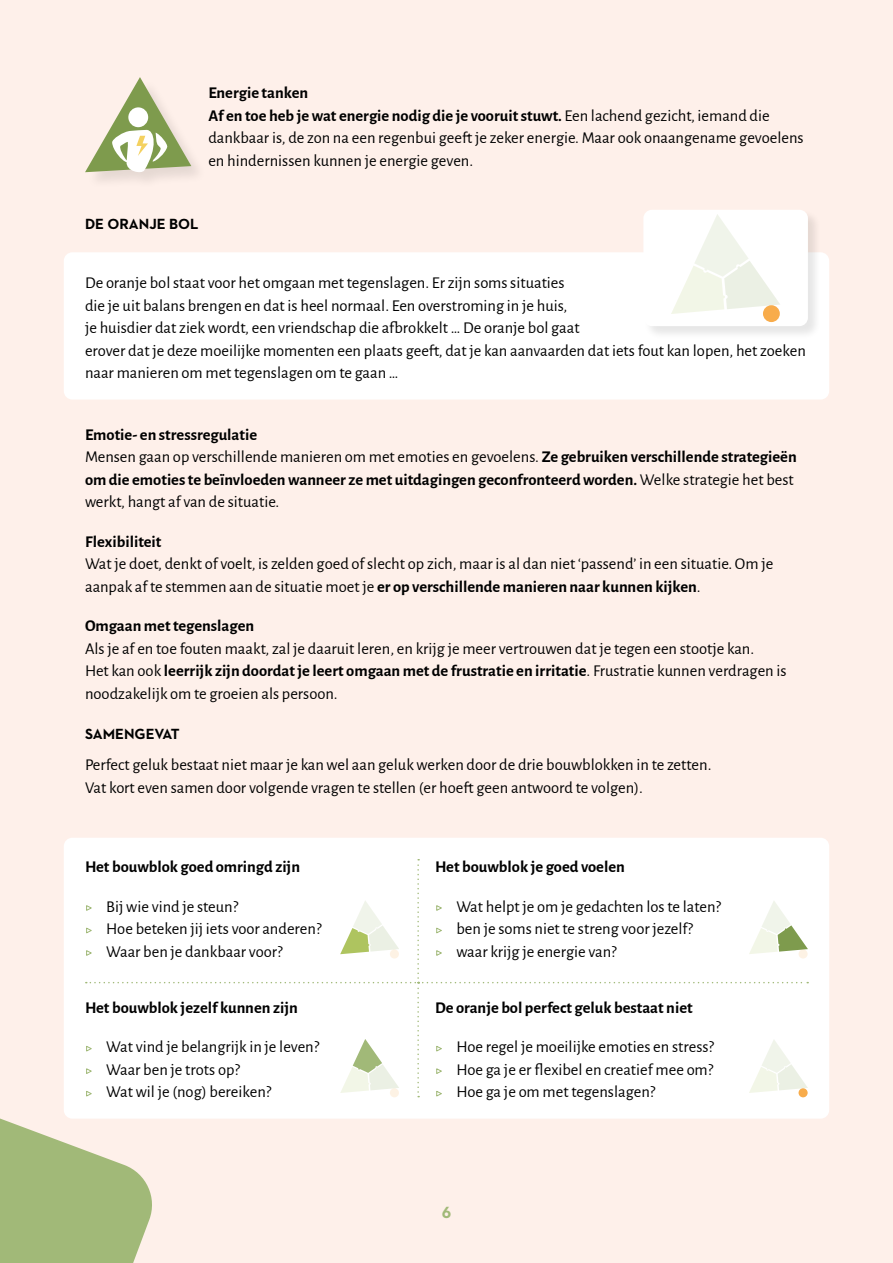
<style>
.page{position:relative;width:893px;height:1263px;background:#fef0ea}
.page>*{position:absolute;margin:0;border:0;box-sizing:border-box;transform-origin:0 0}
.t1{font:16.5px/22.5px "Alegreya Sans";color:#000}
.t2{font:700 16.5px/22.5px "Alegreya Sans";color:#000}
.t3{font:700 16.5px "Neutraface 2 Text";color:#a1b978}
.t4{font:700 15px "Neutraface 2 Text";color:#000}
.s1{font-weight:700}
.s2{font-weight:400}
.s3{color:#a1b978}
</style>
<div class="page">
<svg style="left:0;top:1118px;width:158px;height:145px"></svg>
<div style="left:85px;top:78px;width:123px;height:111px;background:#000;opacity:.1"></div>
<svg style="left:85px;top:77px;width:106px;height:98px"></svg>
<div style="left:64px;top:252px;width:765px;height:148px;background:#fff;border-radius:9px"></div>
<div style="left:643px;top:209px;width:179px;height:131px;background:#000;opacity:.1"></div>
<div style="left:643px;top:210px;width:165px;height:116px;background:#fff;border-radius:9px"></div>
<svg style="left:671px;top:214px;width:109px;height:100px"></svg>
<div style="left:763px;top:305px;width:17px;height:17px;background:#f8ac4b;border-radius:50%"></div>
<div style="left:64px;top:838px;width:765px;height:280px;background:#fff;border-radius:9px"></div>
<svg style="left:86px;top:859px;width:722px;height:238px"></svg>
<div style="left:798px;top:1088px;width:10px;height:9px;background:#f8ac4b;border-radius:50%"></div>
<p class="t1" style="left:208px;top:81px;width:597px"><span class="s1">Energie tanken<br>Af en toe heb je wat energie nodig die je vooruit stuwt.</span> Een lachend gezicht, iemand die dankbaar is, de zon na een regenbui geeft je zeker energie. Maar ook onaangename gevoelens en hindernissen kunnen je energie geven.</p>
<p class="t4" style="left:85px;top:214px;width:115px">DE ORANJE BOL</p>
<p class="t1" style="left:85px;top:271px;width:722px">De oranje bol staat voor het omgaan met tegenslagen. Er zijn soms situaties<br>die je uit balans brengen en dat is heel normaal. Een overstroming in je huis,<br>je huisdier dat ziek wordt, een vriendschap die afbrokkelt … De oranje bol gaat<br>erover dat je deze moeilijke momenten een plaats geeft, dat je kan aanvaarden dat iets fout kan lopen, het zoeken naar manieren om met tegenslagen om te gaan …</p>
<p class="t2" style="left:85px;top:422px;width:713px">Emotie- en stressregulatie<br><span class="s2">Mensen gaan op verschillende manieren om met emoties en gevoelens.</span> Ze gebruiken verschillende strategieën om die emoties te beïnvloeden wanneer ze met uitdagingen geconfronteerd worden. <span class="s2">Welke strategie het best werkt, hangt af van de situatie.</span></p>
<p class="t2" style="left:85px;top:529px;width:78px">Flexibiliteit</p>
<p class="t1" style="left:85px;top:552px;width:690px">Wat je doet, denkt of voelt, is zelden goed of slecht op zich, maar is al dan niet ‘passend’ in een situatie. Om je aanpak af te stemmen aan de situatie moet je <span class="s1">er op verschillende manieren naar kunnen kijken</span>.</p>
<p class="t2" style="left:85px;top:614px;width:171px">Omgaan met tegenslagen</p>
<p class="t1" style="left:85px;top:636px;width:703px">Als je af en toe fouten maakt, zal je daaruit leren, en krijg je meer vertrouwen dat je tegen een stootje kan.<br>Het kan ook <span class="s1">leerrijk zijn doordat je leert omgaan met de frustratie en irritatie</span>. Frustratie kunnen verdragen is noodzakelijk om te groeien als persoon.</p>
<p class="t4" style="left:85px;top:725px;width:96px">SAMENGEVAT</p>
<p class="t1" style="left:85px;top:753px;width:628px">Perfect geluk bestaat niet maar je kan wel aan geluk werken door de drie bouwblokken in te zetten.<br>Vat kort even samen door volgende vragen te stellen (er hoeft geen antwoord te volgen).</p>
<p class="t2" style="left:85px;top:854px;width:217px">Het bouwblok goed omringd zijn</p>
<p class="t1" style="left:85px;top:894px;width:238px"><span class="s3">▶</span> Bij wie vind je steun?<br><span class="s3">▶</span> Hoe beteken jij iets voor anderen? <span class="s3">▶</span> Waar ben je dankbaar voor?</p>
<p class="t2" style="left:85px;top:995px;width:214px">Het bouwblok jezelf kunnen zijn</p>
<p class="t1" style="left:85px;top:1035px;width:236px"><span class="s3">▶</span> Wat vind je belangrijk in je leven? <span class="s3">▶</span> Waar ben je trots op?<br><span class="s3">▶</span> Wat wil je (nog) bereiken?</p>
<p class="t2" style="left:435px;top:854px;width:191px">Het bouwblok je goed voelen</p>
<p class="t1" style="left:435px;top:894px;width:287px"><span class="s3">▶</span> Wat helpt je om je gedachten los te laten? <span class="s3">▶</span> ben je soms niet te streng voor jezelf?<br><span class="s3">▶</span> waar krijg je energie van?</p>
<p class="t2" style="left:435px;top:995px;width:259px">De oranje bol perfect geluk bestaat niet</p>
<p class="t1" style="left:435px;top:1035px;width:280px;text-align:justify"><span class="s3">▶</span> Hoe regel je moeilijke emoties en stress? <span class="s3">▶</span> Hoe ga je er flexibel en creatief mee om? <span class="s3">▶</span> Hoe ga je om met tegenslagen?</p>
<p class="t3" style="left:442px;top:1202px;width:11px">6</p>
</div>
